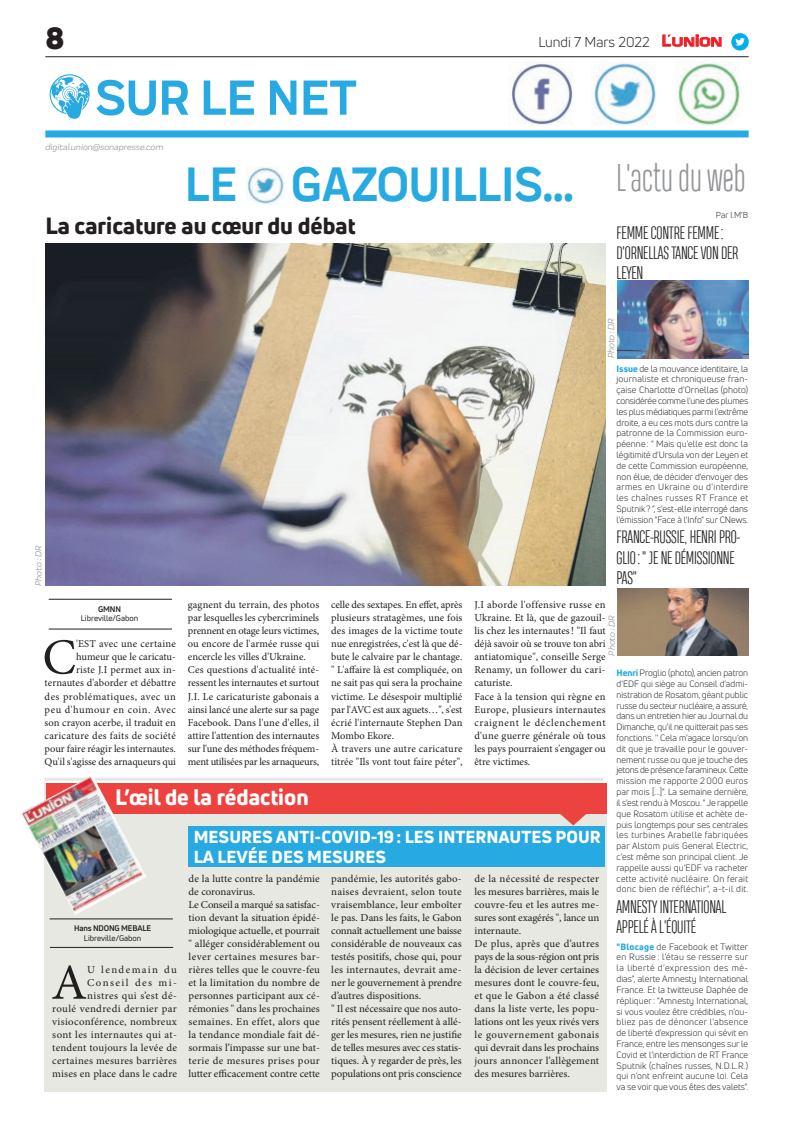
<style>
.page{position:relative;width:794px;height:1129px;background:#fff}
.page>*{position:absolute;margin:0;border:0;box-sizing:border-box;transform-origin:0 0}
.t1{font:700 51px "Praktika";color:#26aae1}
.t2{font:50.5px "Minion Pro";color:#231f20}
.t3{font:700 50px "Praktika";color:#26aae1;scale:.95 1}
.t4{font:300 36px "Heading Compressed Pro";color:#939598;scale:.9 1}
.t5{font:900 30px "Uni Neue";color:#231f20}
.t6{font:800 23px "Uni Neue";color:#231f20}
.t7{font:800 22px "Uni Neue";color:#fff}
.t8{font:300 17px/20.4px "Heading Compressed Pro";letter-spacing:-.01em;color:#231f20}
.t9{font:800 17px/20.4px "Uni Neue";color:#fff}
.t10{font:14px "Uni Neue";color:#231f20}
.t11{font:10.5px/13px "Minion Pro";letter-spacing:.005em;color:#231f20}
.t12{font:10.5px/13px "Minion Pro";letter-spacing:.025em;color:#231f20;text-align:right}
.t13{font:9px/10.8px "Uni Neue";letter-spacing:-.005em;color:#231f20;text-align:justify}
.t14{font:italic 9px "Praktika";color:#818386}
.t15{font:8.5px "Uni Neue";color:#231f20}
.t16{font:8px "Uni Neue";color:#231f20}
.t17{font:700 8px "Uni Neue";letter-spacing:-.02em;color:#231f20}
.s1{font-family:"Eurostile";font-weight:600;font-size:14.9px;color:#ee1d23}
.s2{font-family:"Eurostile";font-weight:600;font-size:11.4px;color:#ee1d23}
.s3{font-weight:800;color:#26aae1}
</style>
<div class="page">
<hr style="left:45px;top:56px;width:703px;height:1px;background:#231f20">
<div style="left:45px;top:130px;width:703px;height:7px;background:#26aae1"></div>
<svg style="left:662px;top:34px;width:60px;height:13px"></svg>
<div style="left:731px;top:33px;width:17px;height:18px;background:#00aeef;border-radius:50%"></div>
<svg style="left:735px;top:38px;width:10px;height:8px"></svg>
<img style="left:508px;top:62px;width:65px;height:63px">
<img style="left:593px;top:62px;width:64px;height:64px">
<img style="left:675px;top:62px;width:66px;height:64px">
<svg style="left:50px;top:74px;width:40px;height:45px"></svg>
<img style="left:246px;top:167px;width:38px;height:37px">
<hr style="left:44px;top:777px;width:559px;height:3px;background:#e7e8e2">
<div style="left:44px;top:782px;width:562px;height:309px;background:#e7e8e2"></div>
<div style="left:46px;top:782px;width:560px;height:31px;background:#ec4240"></div>
<img style="left:21px;top:776px;width:126px;height:138px">
<svg style="left:559px;top:813px;width:28px;height:12px"></svg>
<img style="left:617px;top:280px;width:131px;height:78px">
<img style="left:617px;top:588px;width:131px;height:67px">
<div style="left:188px;top:826px;width:417px;height:40px;background:#26aae1"></div>
<hr style="left:50px;top:946px;width:123px;height:1px;background:#231f20">
<hr style="left:50px;top:918px;width:123px;height:1px;background:#231f20">
<hr style="left:49px;top:628px;width:123px;height:1px;background:#231f20">
<hr style="left:49px;top:599px;width:123px;height:1px;background:#231f20">
<img style="left:45px;top:244px;width:560px;height:341px">
<h3 class="t5" style="left:45px;top:17px;width:21px">8</h3>
<h1 class="t1" style="left:95px;top:57px;width:263px">SUR LE NET</h1>
<p class="t14" style="left:45px;top:140px;width:120px">digital.union@sonapresse.com</p>
<h3 class="t10" style="left:538px;top:33px;width:185px">Lundi 7 Mars 2022 <span class="s1">L</span><span class="s2">UNION</span></h3>
<h3 class="t3" style="left:185px;top:145px;width:410px">LE GAZOUILLIS...</h3>
<h3 class="t6" style="left:45px;top:210px;width:312px">La caricature au cœur du débat</h3>
<p class="t14" style="left:32px;top:585px;width:41px;rotate:-90deg">Photo : DR</p>
<h3 class="t4" style="left:616px;top:157px;width:145px">L'actu du web</h3>
<p class="t15" style="left:716px;top:210px;width:34px">Par I.M'B</p>
<h3 class="t8" style="left:616px;top:224px;width:123px">FEMME CONTRE FEMME:<br>D'ORNELLAS TANCE VON DER<br>LEYEN</h3>
<p class="t14" style="left:605px;top:358px;width:41px;rotate:-90deg">Photo : DR</p>
<p class="t13" style="left:616px;top:363px;width:133px"><span class="s3">Issue</span> de la mouvance identitaire, la journaliste et chroniqueuse fran&shy;çaise Charlotte d'Ornellas (photo) considérée comme l'une des plumes les plus médiatiques parmi l'extrême droite, a eu ces mots durs contre la patronne de la Commission euro&shy;péenne : " Mais qu'elle est donc la légitimité d'Ursula von der Leyen et de cette Commission européenne, non élue, de décider d'envoyer des armes en Ukraine ou d'interdire les chaînes russes RT France et Sputnik? ", s'est-elle interrogé dans l'émission "Face à l'Info" sur CNews.</p>
<h3 class="t8" style="left:616px;top:528px;width:125px">FRANCE-RUSSIE, HENRI PRO-<br>GLIO: " JE NE DÉMISSIONNE<br>PAS"</h3>
<p class="t11" style="left:188px;top:598px;width:133px">gagnent du terrain, des photos par lesquelles les cybercriminels prennent en otage leurs victimes, ou encore de l'armée russe qui encercle les villes d'Ukraine.<br>Ces questions d'actualité inté&shy;ressent les internautes et surtout J.I. Le caricaturiste gabonais a ainsi lancé une alerte sur sa page Facebook. Dans l'une d'elles, il attire l'attention des internautes sur l'une des méthodes fréquem&shy;ment utilisées par les arnaqueurs,</p>
<p class="t11" style="left:331px;top:598px;width:133px">celle des sextapes. En effet, après plusieurs stratagèmes, une fois des images de la victime toute nue enregistrées, c'est là que dé&shy;bute le calvaire par le chantage. " L'affaire là est compliquée, on ne sait pas qui sera la prochaine victime. Le désespoir multiplié par l'AVC est aux aguets…", s'est écrié l'internaute Stephen Dan<br>Mombo Ekore.<br>À travers une autre caricature titrée "Ils vont tout faire péter",</p>
<p class="t11" style="left:474px;top:598px;width:133px">J.I aborde l'offensive russe en<br>Ukraine. Et là, que de gazouil&shy;lis chez les internautes! "Il faut déjà savoir où se trouve ton abri antiatomique", conseille Serge<br>Renamy, un follower du cari&shy;caturiste.<br>Face à la tension qui règne en<br>Europe, plusieurs internautes craignent le déclenchement d'une guerre générale où tous les pays pourraient s'engager ou être victimes.</p>
<p class="t17" style="left:98px;top:604px;width:24px">GMNN</p>
<p class="t16" style="left:81px;top:613px;width:59px">Libreville/Gabon</p>
<p class="t14" style="left:605px;top:655px;width:41px;rotate:-90deg">Photo : DR</p>
<h2 class="t2" style="left:42px;top:623px;width:35px">C</h2>
<p class="t11" style="left:45px;top:637px;width:133px;text-align:right">'EST avec une certaine humeur que le caricatu-<br>riste J.I permet aux in&shy;ternautes d'aborder et débattre des problématiques, avec un peu d'humour en coin. Avec son crayon acerbe, il traduit en caricature des faits de société pour faire réagir les internautes.<br>Qu'il s'agisse des arnaqueurs qui</p>
<p class="t13" style="left:616px;top:667px;width:133px"><span class="s3">Henri</span> Proglio (photo), ancien patron d'EDF qui siège au Conseil d'admi&shy;nistration de Rosatom, géant public russe du secteur nucléaire, a assuré, dans un entretien hier au Journal du Dimanche, qu'il ne quitterait pas ses fonctions. '' Cela m’agace lorsqu’on dit que je travaille pour le gouver&shy;nement russe ou que je touche des jetons de présence faramineux. Cette mission me rapporte 2 000 euros par mois [...]". La semaine dernière, il s'est rendu à Moscou. " Je rappelle que Rosatom utilise et achète de&shy;puis longtemps pour ses centrales les turbines Arabelle fabriquées par Alstom puis General Electric, c’est même son principal client. Je rappelle aussi qu’EDF va racheter cette activité nucléaire. On ferait donc bien de réfléchir", a-t-il dit.</p>
<h3 class="t8" style="left:616px;top:898px;width:111px">AMNESTY INTERNATIONAL<br>APPELÉ À L'ÉQUITÉ</h3>
<p class="t13" style="left:616px;top:940px;width:133px"><span class="s3">"Blocage</span> de Facebook et Twitter en Russie : l'étau se resserre sur la liberté d’expression des mé&shy;dias", alerte Amnesty International France. Et la twitteuse Daphée de répliquer: "Amnesty International, si vous voulez être crédibles, n’ou&shy;bliez pas de dénoncer l’absence de liberté d’expression qui sévit en France, entre les mensonges sur le Covid et l’interdiction de RT France Sputnik (chaînes russes, N.D.L.R.) qui n’ont enfreint aucune loi. Cela va se voir que vous êtes des valets".</p>
<h3 class="t7" style="left:115px;top:782px;width:195px">L’œil de la rédaction</h3>
<h3 class="t9" style="left:194px;top:826px;width:408px">MESURES ANTI-COVID-19: LES INTERNAUTES POUR<br>LA LEVÉE DES MESURES</h3>
<p class="t11" style="left:189px;top:871px;width:133px">de la lutte contre la pandémie de coronavirus.<br>Le Conseil a marqué sa satisfac&shy;tion devant la situation épidé&shy;miologique actuelle, et pourrait " alléger considérablement ou lever certaines mesures bar&shy;rières telles que le couvre-feu et la limitation du nombre de personnes participant aux cé&shy;rémonies " dans les prochaines semaines. En effet, alors que la tendance mondiale fait dé&shy;sormais l’impasse sur une bat&shy;terie de mesures prises pour lutter efficacement contre cette</p>
<p class="t11" style="left:331px;top:871px;width:132px">pandémie, les autorités gabo&shy;naises devraient, selon toute vraisemblance, leur emboîter le pas. Dans les faits, le Gabon connaît actuellement une baisse considérable de nouveaux cas testés positifs, chose qui, pour les internautes, devrait ame&shy;ner le gouvernement à prendre d’autres dispositions.<br>" Il est nécessaire que nos auto&shy;rités pensent réellement à allé&shy;ger les mesures, rien ne justifie de telles mesures avec ces statis&shy;tiques. À y regarder de près, les populations ont pris conscience</p>
<p class="t11" style="left:474px;top:871px;width:126px">de la nécessité de respecter les mesures barrières, mais le couvre-feu et les autres me&shy;sures sont exagérés ", lance un internaute.<br>De plus, après que d’autres pays de la sous-région ont pris la décision de lever certaines mesures dont le couvre-feu, et que le Gabon a été classé dans la liste verte, les popu&shy;lations ont les yeux rivés vers le gouvernement gabonais qui devrait dans les prochains jours annoncer l’allègement des mesures barrières.</p>
<p class="t17" style="left:74px;top:922px;width:78px">Hans NDONG MEBALE</p>
<p class="t16" style="left:84px;top:933px;width:59px">Libreville/Gabon</p>
<h2 class="t2" style="left:51px;top:948px;width:37px">A</h2>
<p class="t12" style="left:52px;top:962px;width:126px">U lendemain du<br>Conseil des mi-<br>nistres qui s’est dé-<br>roulé vendredi dernier par visioconférence, nombreux sont les internautes qui at&shy;tendent toujours la levée de certaines mesures barrières mises en place dans le cadre</p>
</div>
